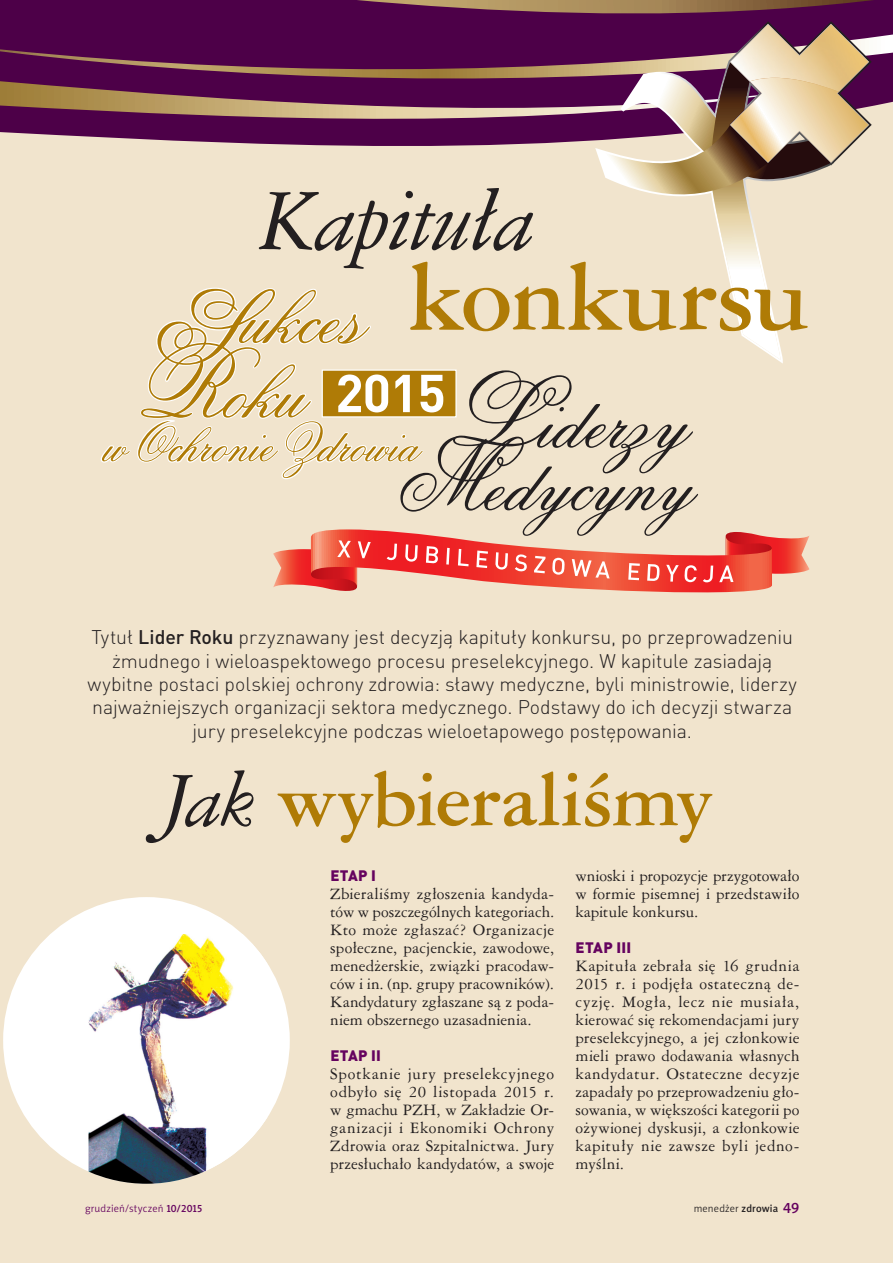
<style>
.page{position:relative;width:893px;height:1263px;background:#fff}
.page>*{position:absolute;margin:0;border:0;box-sizing:border-box;transform-origin:0 0}
.t1{font:700 90px "Ameri Garmnd PL";letter-spacing:-.015em;color:#af7b06}
.t2{font:italic 81px "Ameri Garmnd PL";letter-spacing:-.02em;color:#231f20}
.t3{font:700 72px "Ameri Garmnd PL";letter-spacing:-.02em;color:#af7b06}
.t4{font:300 19.5px/23.4px "DIN Pro";letter-spacing:-.005em;color:#231f20;text-align:center}
.t5{font:15px/18px "Ameri Garmnd PL";letter-spacing:.01em;color:#231f20;text-align:justify}
.t6{font:900 15px "DIN Pro";letter-spacing:.02em;color:#65035f}
.t7{font:10.5px "Naomi Sans EFNTT Light";letter-spacing:.015em;color:#65035f}
.t8{font:10.5px "Naomi Sans EFNTT Light";letter-spacing:.015em;color:#231f20}
.s1{font-weight:500}
.s2{font-weight:400;font-style:italic;color:#231f20}
.s3{font-family:"Naomi Sans EFNTT Medium"}
.s4{font-family:"Naomi Sans EFNTT Medium";font-size:15px;color:#65035f}
</style>
<div class="page">
<div style="left:1px;top:0;width:892px;height:1263px;background:#f1e4cd"></div>
<div style="left:3px;top:897px;width:287px;height:287px;background:#fff;border-radius:50%"></div>
<img style="left:89px;top:934px;width:177px;height:250px">
<svg style="left:0;top:0;width:893px;height:106px;background:#5f1c4b"></svg>
<svg style="left:872px;top:35px;width:21px;height:53px"></svg>
<svg style="left:400px;top:478px;width:298px;height:51px"></svg>
<svg style="left:0;top:24px;width:869px;height:454px"></svg>
<svg style="left:273px;top:529px;width:536px;height:64px"></svg>
<h2 class="t2" style="left:259px;top:165px;width:279px">Kapituła</h2>
<h1 class="t1" style="left:409px;top:235px;width:402px">konkursu</h1>
<p class="t4" style="left:88px;top:625px;width:711px">Tytuł <span class="s1">Lider Roku</span> przyznawany jest decyzją kapituły konkursu, po przeprowadzeniu żmudnego i wieloaspektowego procesu preselekcyjnego. W kapitule zasiadają wybitne postaci polskiej ochrony zdrowia: sławy medyczne, byli ministrowie, liderzy najważniejszych organizacji sektora medycznego. Podstawy do ich decyzji stwarza jury preselekcyjne podczas wieloetapowego postępowania.</p>
<h3 class="t3" style="left:163px;top:749px;width:551px"><span class="s2">Jak</span> wybieraliśmy</h3>
<p class="t6" style="left:330px;top:866px;width:47px">ETAP I</p>
<p class="t5" style="left:330px;top:885px;width:225px">Zbieraliśmy zgłoszenia kandyda&shy;tów w poszczególnych kategoriach.<br>Kto może zgłaszać? Organizacje społeczne, pacjenckie, zawodowe, menedżerskie, związki pracodaw&shy;ców i in. (np. grupy pracowników).<br>Kandydatury zgłaszane są z poda&shy;niem obszernego uzasadnienia.</p>
<p class="t6" style="left:330px;top:1046px;width:52px">ETAP II</p>
<p class="t5" style="left:330px;top:1065px;width:225px">Spotkanie jury preselekcyjnego odbyło się 20 listopada 2015 r. w gmachu PZH, w Zakładzie Or&shy;ganizacji i Ekonomiki Ochrony Zdrowia oraz Szpitalnictwa. Jury przesłuchało kandydatów, a swoje</p>
<p class="t5" style="left:575px;top:867px;width:225px">wnioski i propozycje przygotowało w formie pisemnej i przedstawiło kapitule konkursu.</p>
<p class="t6" style="left:576px;top:938px;width:57px">ETAP III</p>
<p class="t5" style="left:575px;top:957px;width:225px">Kapituła zebrała się 16 grudnia 2015 r. i podjęła ostateczną de&shy;cyzję. Mogła, lecz nie musiała, kierować się rekomendacjami jury preselekcyjnego, a jej członkowie mieli prawo dodawania własnych kandydatur. Ostateczne decyzje zapadały po przeprowadzeniu gło&shy;sowania, w większości kategorii po ożywionej dyskusji, a członkowie kapituły nie zawsze byli jedno&shy;myślni.</p>
<p class="t7" style="left:85px;top:1202px;width:119px">grudzień/styczeń <span class="s3">10/2015</span></p>
<p class="t8" style="left:694px;top:1202px;width:107px">menedżer <span class="s3">zdrowia</span> <span class="s4">49</span></p>
</div>
